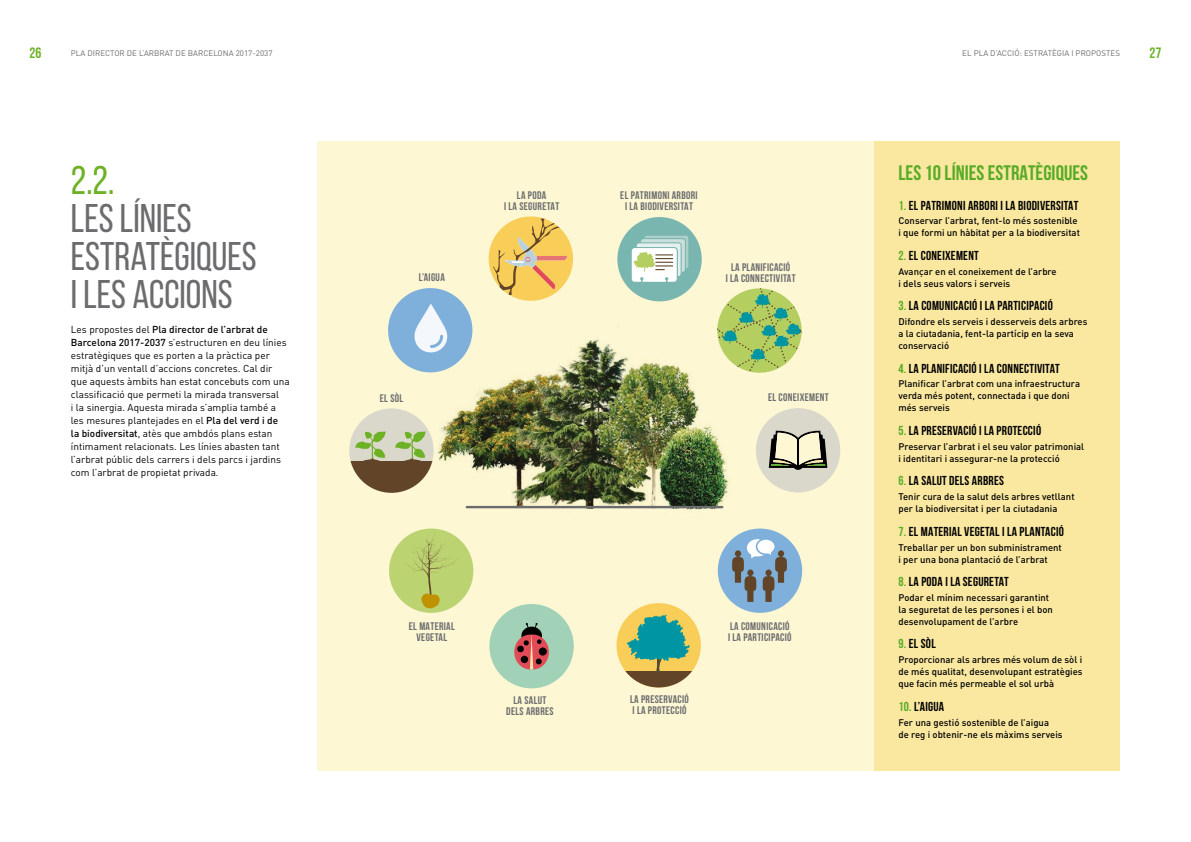
<style>
.page{position:relative;width:1191px;height:842px;background:#fff}
.page>*{position:absolute;margin:0;border:0;box-sizing:border-box;transform-origin:0 0}
.t1{font:40px/38px "Bebas Neue";color:#6b6c6e}
.t2{font:40px "Bebas Neue";color:#6db125}
.t3{font:700 21px "Bebas Neue";color:#57ab27}
.t4{font:700 15px "Bebas Neue";color:#6db125}
.t5{font:700 13px "Bebas Neue";letter-spacing:.02em;color:#000}
.t6{font:700 11px/11px "Bebas Neue";letter-spacing:.03em;color:#6b6c6e;text-align:center}
.t7{font:10px/13px "DIN";color:#000}
.t8{font:500 9.5px/12px "DIN";color:#000}
.t9{font:8px "DIN";color:#6b6c6e}
.s1{font-weight:500}
.s2{color:#57ab27}
</style>
<div class="page">
<div style="left:874px;top:142px;width:246px;height:629px;background:#fae8a1"></div>
<div style="left:317px;top:142px;width:557px;height:629px;background:#fdf7d4"></div>
<img style="left:415px;top:325px;width:342px;height:185px">
<div style="left:616px;top:603px;width:85px;height:84px;background:#f8ce58;border-radius:50%"></div>
<svg style="left:625px;top:671px;width:67px;height:16px"></svg>
<div style="left:489px;top:604px;width:85px;height:84px;background:#a1d1b6;border-radius:50%"></div>
<div style="left:389px;top:528px;width:84px;height:85px;background:#bcd372;border-radius:50%"></div>
<div style="left:718px;top:528px;width:84px;height:85px;background:#7eb0db;border-radius:50%"></div>
<div style="left:349px;top:408px;width:84px;height:85px;background:#dad8cb;border-radius:50%"></div>
<svg style="left:350px;top:461px;width:83px;height:32px;fill:#624528"></svg>
<svg style="left:355px;top:431px;width:31px;height:30px"></svg>
<svg style="left:395px;top:431px;width:31px;height:30px"></svg>
<div style="left:388px;top:288px;width:84px;height:84px;background:#7eb0db;border-radius:50%"></div>
<div style="left:756px;top:408px;width:84px;height:84px;background:#dad8cb;border-radius:50%"></div>
<svg style="left:768px;top:431px;width:59px;height:39px;background:#a5a38d"></svg>
<div style="left:617px;top:217px;width:84px;height:84px;background:#79b6af;border-radius:50%"></div>
<div style="left:488px;top:216px;width:85px;height:85px;background:#f8ce58;border-radius:50%"></div>
<svg style="left:489px;top:216px;width:78px;height:85px"></svg>
<hr style="left:467px;top:506px;width:255px;height:2px;background:#6b6c6e">
<svg style="left:631px;top:235px;width:58px;height:47px"></svg>
<svg style="left:717px;top:288px;width:85px;height:91px"></svg>
<svg style="left:403px;top:532px;width:55px;height:77px"></svg>
<svg style="left:414px;top:303px;width:34px;height:50px"></svg>
<div style="left:521px;top:627px;width:21px;height:18px;background:#000;border-radius:50%"></div>
<svg style="left:514px;top:634px;width:35px;height:35px"></svg>
<div style="left:521px;top:656px;width:7px;height:7px;background:#000;border-radius:50%"></div>
<div style="left:517px;top:646px;width:7px;height:6px;background:#000;border-radius:50%"></div>
<div style="left:539px;top:647px;width:8px;height:8px;background:#000;border-radius:50%"></div>
<svg style="left:526px;top:623px;width:11px;height:5px"></svg>
<svg style="left:626px;top:615px;width:63px;height:56px"></svg>
<svg style="left:732px;top:539px;width:55px;height:63px"></svg>
<h3 class="t4" style="left:29px;top:45px;width:13px">26</h3>
<p class="t9" style="left:71px;top:48px;width:203px">PLA DIRECTOR DE L’ARBRAT DE BARCELONA 2017-2037</p>
<p class="t9" style="left:962px;top:48px;width:159px">EL PLA D’ACCIÓ: ESTRATÈGIA I PROPOSTES</p>
<h3 class="t4" style="left:1149px;top:45px;width:13px">27</h3>
<h1 class="t2" style="left:71px;top:159px;width:45px">2.2.</h1>
<h1 class="t1" style="left:71px;top:199px;width:187px">LES LÍNIES<br>ESTRATÈGIQUES<br>I LES ACCIONS</h1>
<p class="t7" style="left:71px;top:322px;width:220px">Les propostes del <span class="s1">Pla director de l’arbrat de Barcelona 2017-2037</span> s’estructuren en deu línies estratègiques que es porten a la pràctica per mitjà d’un ventall d’accions concretes. Cal dir que aquests àmbits han estat concebuts com una classificació que permeti la mirada transversal<br>i la sinergia. Aquesta mirada s’amplia també a les mesures plantejades en el <span class="s1">Pla del verd i de<br>la biodiversitat</span>, atès que ambdós plans estan íntimament relacionats. Les línies abasten tant l’arbrat públic dels carrers i dels parcs i jardins com l’arbrat de propietat privada.</p>
<p class="t6" style="left:419px;top:272px;width:27px">L’AIGUA</p>
<p class="t6" style="left:380px;top:392px;width:25px">EL SÒL</p>
<p class="t6" style="left:504px;top:190px;width:57px">LA PODA<br>I LA SEGURETAT</p>
<p class="t6" style="left:620px;top:190px;width:79px">EL PATRIMONI ARBORI<br>I LA BIODIVERSITAT</p>
<p class="t6" style="left:725px;top:261px;width:72px">LA PLANIFICACIÓ<br>I LA CONNECTIVITAT</p>
<p class="t6" style="left:768px;top:391px;width:62px">EL CONEIXEMENT</p>
<p class="t6" style="left:409px;top:621px;width:47px">EL MATERIAL<br>VEGETAL</p>
<p class="t6" style="left:506px;top:694px;width:49px">LA SALUT<br>DELS ARBRES</p>
<p class="t6" style="left:630px;top:693px;width:60px;text-align:left">LA PRESERVACIÓ<br>I LA PROTECCIÓ</p>
<p class="t6" style="left:728px;top:620px;width:65px;text-align:left">LA COMUNICACIÓ<br>I LA PARTICIPACIÓ</p>
<h2 class="t3" style="left:898px;top:161px;width:191px">LES 10 LÍNIES ESTRATÈGIQUES</h2>
<h3 class="t5" style="left:898px;top:198px;width:181px"><span class="s2">1.</span> EL PATRIMONI ARBORI I LA BIODIVERSITAT</h3>
<p class="t8" style="left:898px;top:215px;width:183px">Conservar l’arbrat, fent-lo més sostenible i que formi un hàbitat per a la biodiversitat</p>
<h3 class="t5" style="left:898px;top:248px;width:82px"><span class="s2">2.</span> EL CONEIXEMENT</h3>
<p class="t8" style="left:898px;top:265px;width:160px">Avançar en el coneixement de l’arbre i dels seus valors i serveis</p>
<h3 class="t5" style="left:898px;top:299px;width:156px"><span class="s2">3.</span> LA COMUNICACIÓ I LA PARTICIPACIÓ</h3>
<p class="t8" style="left:898px;top:315px;width:190px">Difondre els serveis i desserveis dels arbres a la ciutadania, fent-la partícip en la seva conservació</p>
<h3 class="t5" style="left:898px;top:361px;width:163px"><span class="s2">4.</span> LA PLANIFICACIÓ I LA CONNECTIVITAT</h3>
<p class="t8" style="left:898px;top:378px;width:183px">Planificar l’arbrat com una infraestructura verda més potent, connectada i que doni més serveis</p>
<h3 class="t5" style="left:898px;top:423px;width:144px"><span class="s2">5.</span> LA PRESERVACIÓ I LA PROTECCIÓ</h3>
<p class="t8" style="left:898px;top:440px;width:187px">Preservar l’arbrat i el seu valor patrimonial i identitari i assegurar-ne la protecció</p>
<h3 class="t5" style="left:898px;top:474px;width:107px"><span class="s2">6.</span> LA SALUT DELS ARBRES</h3>
<p class="t8" style="left:898px;top:490px;width:178px">Tenir cura de la salut dels arbres vetllant per la biodiversitat i per la ciutadania</p>
<h3 class="t5" style="left:898px;top:524px;width:167px"><span class="s2">7.</span> EL MATERIAL VEGETAL I LA PLANTACIÓ</h3>
<p class="t8" style="left:898px;top:541px;width:165px">Treballar per un bon subministrament i per una bona plantació de l’arbrat</p>
<h3 class="t5" style="left:898px;top:574px;width:112px"><span class="s2">8.</span> LA PODA I LA SEGURETAT</h3>
<p class="t8" style="left:898px;top:591px;width:156px">Podar el mínim necessari garantint la seguretat de les persones i el bon desenvolupament de l’arbre</p>
<h3 class="t5" style="left:898px;top:637px;width:39px"><span class="s2">9.</span> EL SÒL</h3>
<p class="t8" style="left:898px;top:653px;width:186px;text-align:justify">Proporcionar als arbres més volum de sòl i de més qualitat, desenvolupant estratègies que facin més permeable el sol urbà</p>
<h3 class="t5" style="left:898px;top:699px;width:47px"><span class="s2">10.</span> L’AIGUA</h3>
<p class="t8" style="left:898px;top:716px;width:166px">Fer una gestió sostenible de l’aigua<br>de reg i obtenir-ne els màxims serveis</p>
</div>
